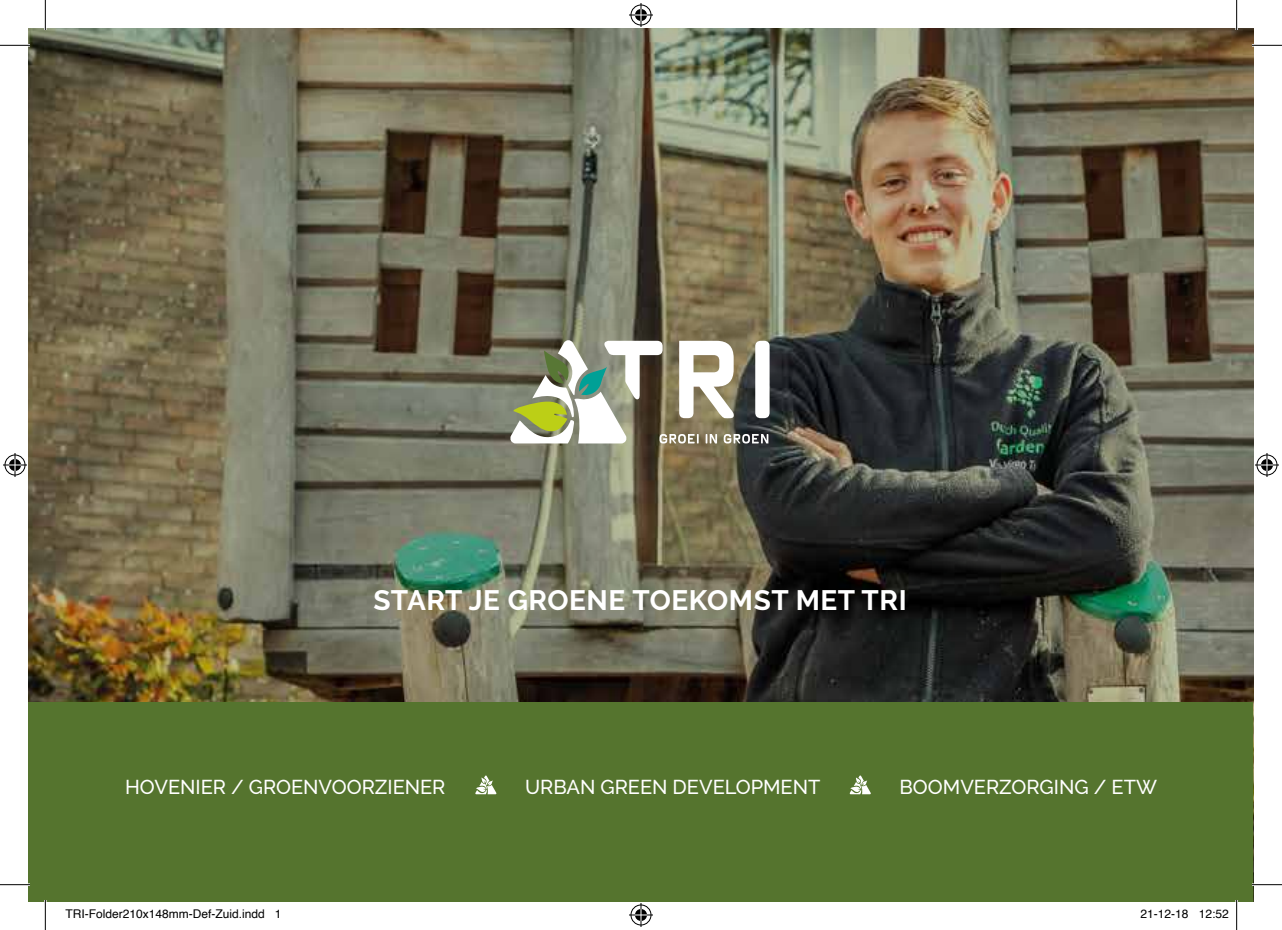
<style>
.page{position:relative;width:1282px;height:930px;background:#fff}
.page>*{position:absolute;margin:0;border:0;box-sizing:border-box;transform-origin:0 0}
.t1{font:700 28px "Raleway";letter-spacing:.02em;color:#fff}
.t2{font:500 20px "Raleway";color:#fff}
.t3{font:12px "Helvetica";color:#000}
</style>
<div class="page">
<img style="left:28px;top:28px;width:1225px;height:873px">
<div style="left:28px;top:702px;width:1224px;height:199px;background:#55742e"></div>
<div style="left:755px;top:341px;width:14px;height:77px;background:#fff;border-radius:6px"></div>
<svg style="left:510px;top:340px;width:258px;height:103px"></svg>
<svg style="left:475px;top:775px;width:21px;height:19px"></svg>
<svg style="left:849px;top:775px;width:21px;height:19px"></svg>
<hr style="left:0;top:44px;width:30px;height:3px;background:#fff">
<hr style="left:1251px;top:44px;width:30px;height:3px;background:#fff">
<hr style="left:0;top:883px;width:30px;height:3px;background:#fff">
<hr style="left:1251px;top:883px;width:30px;height:3px;background:#fff">
<hr style="left:44px;top:0;width:3px;height:30px;background:#fff">
<hr style="left:44px;top:900px;width:3px;height:30px;background:#fff">
<hr style="left:1235px;top:0;width:2px;height:30px;background:#fff">
<hr style="left:1235px;top:900px;width:2px;height:30px;background:#fff">
<hr style="left:0;top:45px;width:30px;height:1px;background:#000">
<hr style="left:1251px;top:45px;width:30px;height:1px;background:#000">
<hr style="left:0;top:884px;width:30px;height:1px;background:#000">
<hr style="left:1251px;top:884px;width:30px;height:1px;background:#000">
<hr style="left:45px;top:0;width:1px;height:30px;background:#000">
<hr style="left:45px;top:900px;width:1px;height:30px;background:#000">
<hr style="left:1236px;top:0;width:1px;height:30px;background:#000">
<hr style="left:1236px;top:900px;width:1px;height:30px;background:#000">
<svg style="left:629px;top:3px;width:24px;height:24px"></svg>
<svg style="left:629px;top:903px;width:24px;height:24px"></svg>
<svg style="left:3px;top:453px;width:24px;height:24px"></svg>
<svg style="left:1255px;top:453px;width:23px;height:24px"></svg>
<h1 class="t1" style="left:373px;top:584px;width:534px">START JE GROENE TOEKOMST MET TRI</h1>
<p class="t2" style="left:125px;top:775px;width:322px">HOVENIER / GROENVOORZIENER</p>
<p class="t2" style="left:525px;top:775px;width:297px">URBAN GREEN DEVELOPMENT</p>
<p class="t2" style="left:899px;top:775px;width:259px">BOOMVERZORGING / ETW</p>
<p class="t3" style="left:65px;top:904px;width:218px">TRI-Folder210x148mm-Def-Zuid.indd 1</p>
<p class="t3" style="left:1140px;top:904px;width:90px">21-12-18 12:52</p>
</div>
